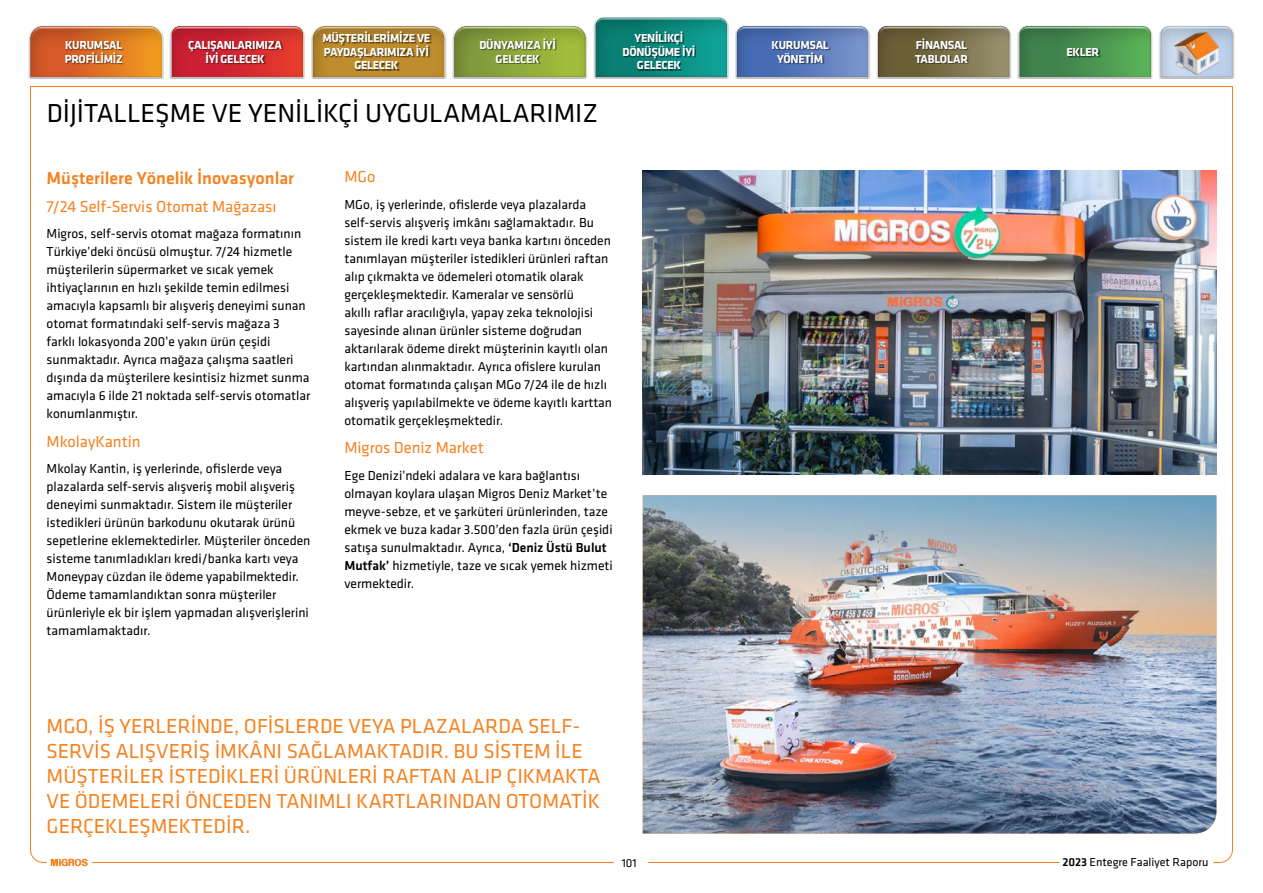
<style>
.page{position:relative;width:1263px;height:893px;background:#fff}
.page>*{position:absolute;margin:0;border:0;box-sizing:border-box;transform-origin:0 0}
.t1{font:27px "Klavika";color:#000}
.t2{font:21px/25.2px "Klavika";color:#f58220}
.t3{font:500 18px "Klavika";color:#f58220}
.t4{font:16.5px "Klavika";color:#f58220}
.t5{font:13.5px/18px "Klavika";color:#000}
.t6{font:700 12px/13.5px "Klavika";letter-spacing:-.025em;color:#fff;text-align:center}
.t7{font:12px "Klavika";color:#000}
.s1{font-weight:500}
</style>
<div class="page">
<img style="left:643px;top:495px;width:569px;height:338px">
<img style="left:643px;top:170px;width:569px;height:305px">
<hr style="left:92px;top:862px;width:968px;height:1px;background:#f58220">
<svg style="left:1212px;top:87px;width:21px;height:776px"></svg>
<hr style="left:30px;top:86px;width:1203px;height:1px;background:#f58220">
<div style="left:615px;top:855px;width:33px;height:16px;background:#fff"></div>
<div style="left:28px;top:25px;width:136px;height:54px;background:#000;opacity:.75"></div>
<div style="left:150px;top:7px;width:175px;height:79px;background:#000;opacity:.2"></div>
<div style="left:169px;top:24px;width:136px;height:11px;background:#fff"></div>
<div style="left:169px;top:25px;width:136px;height:54px;background:#000;opacity:.75"></div>
<div style="left:291px;top:7px;width:176px;height:79px;background:#000;opacity:.2"></div>
<div style="left:311px;top:24px;width:135px;height:14px;background:#fff"></div>
<div style="left:311px;top:25px;width:135px;height:54px;background:#000;opacity:.75"></div>
<div style="left:593px;top:17px;width:136px;height:62px;background:#000;opacity:.75"></div>
<div style="left:716px;top:7px;width:174px;height:79px;background:#000;opacity:.2"></div>
<div style="left:735px;top:24px;width:135px;height:11px;background:#fff"></div>
<div style="left:735px;top:25px;width:135px;height:54px;background:#000;opacity:.75"></div>
<div style="left:857px;top:7px;width:176px;height:79px;background:#000;opacity:.2"></div>
<div style="left:876px;top:24px;width:135px;height:11px;background:#fff"></div>
<div style="left:876px;top:25px;width:135px;height:54px;background:#000;opacity:.75"></div>
<div style="left:999px;top:7px;width:174px;height:79px;background:#000;opacity:.2"></div>
<div style="left:1017px;top:24px;width:136px;height:11px;background:#fff"></div>
<div style="left:1017px;top:25px;width:136px;height:54px;background:#000;opacity:.75"></div>
<div style="left:1140px;top:7px;width:115px;height:79px;background:#000;opacity:.2"></div>
<div style="left:1159px;top:24px;width:76px;height:11px;background:#fff"></div>
<div style="left:1159px;top:25px;width:76px;height:54px;background:#000;opacity:.75"></div>
<div style="left:432px;top:7px;width:176px;height:79px;background:#000;opacity:.2"></div>
<div style="left:452px;top:24px;width:136px;height:15px;background:#fff"></div>
<div style="left:452px;top:25px;width:136px;height:54px;background:#000;opacity:.75"></div>
<svg style="left:30px;top:86px;width:58px;height:780px"></svg>
<img style="left:1174px;top:33px;width:45px;height:41px">
<div style="left:65px;top:41px;width:59px;height:23px;background:#000;opacity:.6"></div>
<div style="left:1067px;top:49px;width:34px;height:9px;background:#000;opacity:.6"></div>
<div style="left:772px;top:41px;width:58px;height:23px;background:#000;opacity:.6"></div>
<div style="left:915px;top:38px;width:55px;height:26px;background:#000;opacity:.6"></div>
<div style="left:189px;top:41px;width:95px;height:23px;background:#000;opacity:.6"></div>
<div style="left:480px;top:38px;width:77px;height:26px;background:#000;opacity:.6"></div>
<div style="left:624px;top:31px;width:72px;height:40px;background:#000;opacity:.6"></div>
<div style="left:323px;top:31px;width:108px;height:40px;background:#000;opacity:.6"></div>
<p class="t6" style="left:188px;top:39px;width:95px">ÇALIŞANLARIMIZA<br>İYİ GELECEK</p>
<p class="t6" style="left:479px;top:39px;width:78px">DÜNYAMIZA İYİ<br>GELECEK</p>
<p class="t6" style="left:622px;top:32px;width:74px">YENİLİKÇİ<br>DÖNÜŞÜME İYİ<br>GELECEK</p>
<p class="t6" style="left:322px;top:32px;width:110px">MÜŞTERİLERİMİZE VE<br>PAYDAŞLARIMIZA İYİ<br>GELECEK</p>
<p class="t6" style="left:771px;top:39px;width:59px">KURUMSAL<br>YÖNETİM</p>
<p class="t6" style="left:915px;top:39px;width:54px;text-align:left">FİNANSAL<br>TABLOLAR</p>
<p class="t6" style="left:65px;top:39px;width:60px;text-align:left">KURUMSAL<br>PROFİLİMİZ</p>
<p class="t6" style="left:1066px;top:45px;width:34px">EKLER</p>
<h1 class="t1" style="left:47px;top:99px;width:553px">DİJİTALLEŞME VE YENİLİKÇİ UYGULAMALARIMIZ</h1>
<h3 class="t3" style="left:47px;top:168px;width:249px">Müşterilere Yönelik İnovasyonlar</h3>
<p class="t4" style="left:47px;top:197px;width:231px">7/24 Self-Servis Otomat Mağazası</p>
<p class="t5" style="left:47px;top:225px;width:265px">Migros, self-servis otomat mağaza formatının Türkiye’deki öncüsü olmuştur. 7/24 hizmetle müşterilerin süpermarket ve sıcak yemek ihtiyaçlarının en hızlı şekilde temin edilmesi amacıyla kapsamlı bir alışveriş deneyimi sunan otomat formatındaki self-servis mağaza 3 farklı lokasyonda 200’e yakın ürün çeşidi sunmaktadır. Ayrıca mağaza çalışma saatleri dışında da müşterilere kesintisiz hizmet sunma amacıyla 6 ilde 21 noktada self-servis otomatlar konumlanmıştır.</p>
<p class="t4" style="left:47px;top:432px;width:96px">MkolayKantin</p>
<p class="t5" style="left:47px;top:460px;width:265px">Mkolay Kantin, iş yerlerinde, ofislerde veya plazalarda self-servis alışveriş mobil alışveriş deneyimi sunmaktadır. Sistem ile müşteriler istedikleri ürünün barkodunu okutarak ürünü sepetlerine eklemektedirler. Müşteriler önceden sisteme tanımladıkları kredi/banka kartı veya Moneypay cüzdan ile ödeme yapabilmektedir.<br>Ödeme tamamlandıktan sonra müşteriler ürünleriyle ek bir işlem yapmadan alışverişlerini tamamlamaktadır.</p>
<p class="t4" style="left:344px;top:168px;width:33px">MGo</p>
<p class="t5" style="left:344px;top:196px;width:269px">MGo, iş yerlerinde, ofislerde veya plazalarda self-servis alışveriş imkânı sağlamaktadır. Bu sistem ile kredi kartı veya banka kartını önceden tanımlayan müşteriler istedikleri ürünleri raftan alıp çıkmakta ve ödemeleri otomatik olarak gerçekleşmektedir. Kameralar ve sensörlü<br>akıllı raflar aracılığıyla, yapay zeka teknolojisi sayesinde alınan ürünler sisteme doğrudan aktarılarak ödeme direkt müşterinin kayıtlı olan kartından alınmaktadır. Ayrıca ofislere kurulan otomat formatında çalışan MGo 7/24 ile de hızlı alışveriş yapılabilmekte ve ödeme kayıtlı karttan otomatik gerçekleşmektedir.</p>
<p class="t4" style="left:344px;top:439px;width:141px">Migros Deniz Market</p>
<p class="t5" style="left:344px;top:467px;width:270px">Ege Denizi’ndeki adalara ve kara bağlantısı olmayan koylara ulaşan Migros Deniz Market’te meyve-sebze, et ve şarküteri ürünlerinden, taze ekmek ve buza kadar 3.500’den fazla ürün çeşidi satışa sunulmaktadır. Ayrıca, <span class="s1">‘Deniz Üstü Bulut Mutfak’</span> hizmetiyle, taze ve sıcak yemek hizmeti vermektedir.</p>
<p class="t2" style="left:47px;top:713px;width:555px">MGO, İŞ YERLERİNDE, OFİSLERDE VEYA PLAZALARDA SELF-SERVİS ALIŞVERİŞ İMKÂNI SAĞLAMAKTADIR. BU SİSTEM İLE MÜŞTERİLER İSTEDİKLERİ ÜRÜNLERİ RAFTAN ALIP ÇIKMAKTA VE ÖDEMELERİ ÖNCEDEN TANIMLI KARTLARINDAN OTOMATİK GERÇEKLEŞMEKTEDİR.</p>
<p class="t7" style="left:622px;top:857px;width:17px">101</p>
<p class="t7" style="left:1062px;top:855px;width:148px"><span class="s1">2023</span> Entegre Faaliyet Raporu</p>
</div>
